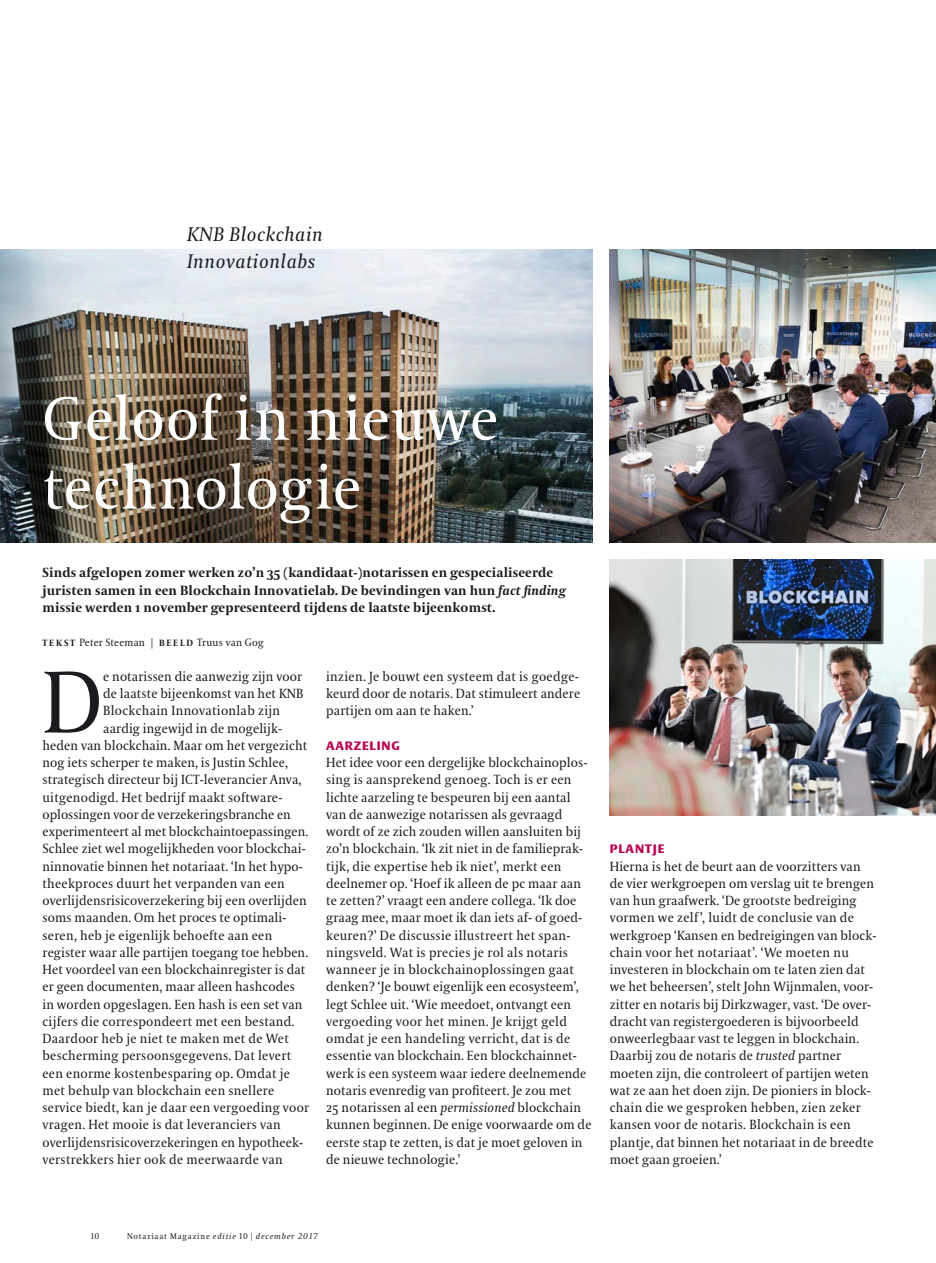
<style>
.page{position:relative;width:936px;height:1263px;background:#fff}
.page>*{position:absolute;margin:0;border:0;box-sizing:border-box;transform-origin:0 0}
.t1{font:87.3px "VPRO Coranto";color:#1a1a1f}
.t2{font:61.05px/68.8px "VPRO Coranto";letter-spacing:.015em;color:#fff}
.t3{font:italic 19.5px/27px "VPRO Coranto";letter-spacing:.03em;color:#1a1a1f}
.t4{font:13.2px/17.2px "VPRO Coranto";letter-spacing:.01em;color:#1a1a1f}
.t5{font:700 13.2px/17.2px "VPRO Coranto";letter-spacing:.01em;color:#1a1a1f}
.t6{font:700 12px "VPRO Vesta";letter-spacing:.07em;color:#b80852}
.t7{font:10.5px "VPRO Coranto";letter-spacing:.02em;color:#1a1a1f}
.t8{font:italic 8.25px "VPRO Coranto";letter-spacing:.1em;color:#1a1a1f}
.t9{font:8.25px "VPRO Coranto Cn";color:#1a1a1f}
.s1{font-style:italic}
.s2{font-weight:700;font-size:9px}
.s3{font-style:normal}
.s4{font-family:"VPRO Coranto Cn";font-style:normal}
</style>
<div class="page">
<img style="left:0;top:249px;width:592px;height:293px">
<img style="left:609px;top:249px;width:326px;height:293px">
<img style="left:609px;top:560px;width:326px;height:256px">
<h3 class="t3" style="left:187px;top:221px;width:137px">KNB Blockchain<br>Innovationlabs</h3>
<h2 class="t2" style="left:43px;top:384px;width:457px">Geloof in nieuwe technologie</h2>
<p class="t5" style="left:43px;top:564px;width:525px">Sinds afgelopen zomer werken zo’n 35 (kandidaat-)notarissen en gespecialiseerde juristen samen in een Blockchain Innovatielab. De bevindingen van hun <span class="s1">fact finding </span>missie werden 1 november gepresenteerd tijdens de laatste bijeenkomst.</p>
<p class="t7" style="left:43px;top:636px;width:124px"><span class="s2">T E K S T</span> Peter Steeman | <span class="s2">bee</span></p>
<p class="t7" style="left:180px;top:636px;width:85px"><span class="s2">l d</span> Truus van Gog</p>
<h1 class="t1" style="left:43px;top:651px;width:61px">D</h1>
<p class="t4" style="left:103px;top:668px;width:200px">e notarissen die aanwezig zijn voor</p>
<p class="t4" style="left:103px;top:685px;width:202px">de laatste bijeenkomst van het KNB</p>
<p class="t4" style="left:103px;top:702px;width:178px">Blockchain Innovationlab zijn</p>
<p class="t4" style="left:103px;top:719px;width:180px">aardig ingewijd in de mogelijk-</p>
<p class="t4" style="left:43px;top:737px;width:266px">heden van blockchain. Maar om het vergezicht</p>
<p class="t4" style="left:43px;top:754px;width:247px">nog iets scherper te maken, is Justin Schlee,</p>
<p class="t4" style="left:43px;top:771px;width:260px">strategisch directeur bij ICT-leverancier Anva,</p>
<p class="t4" style="left:43px;top:788px;width:241px">uitgenodigd. Het bedrijf maakt software-</p>
<p class="t4" style="left:43px;top:806px;width:250px">oplossingen voor de verzekeringsbranche en</p>
<p class="t4" style="left:43px;top:823px;width:267px">experimenteert al met blockchaintoepassingen.</p>
<p class="t4" style="left:43px;top:840px;width:265px">Schlee ziet wel mogelijkheden voor blockchai-</p>
<p class="t4" style="left:43px;top:857px;width:262px">ninnovatie binnen het notariaat. ‘In het hypo-</p>
<p class="t4" style="left:43px;top:875px;width:244px">theekproces duurt het verpanden van een</p>
<p class="t4" style="left:43px;top:892px;width:266px">overlijdensrisicoverzekering bij een overlijden</p>
<p class="t4" style="left:43px;top:909px;width:245px">soms maanden. Om het proces te optimali-</p>
<p class="t4" style="left:43px;top:926px;width:231px">seren, heb je eigenlijk behoefte aan een</p>
<p class="t4" style="left:43px;top:944px;width:267px">register waar alle partijen toegang toe hebben.</p>
<p class="t4" style="left:43px;top:961px;width:264px">Het voordeel van een blockchainregister is dat</p>
<p class="t4" style="left:43px;top:978px;width:254px">er geen documenten, maar alleen hashcodes</p>
<p class="t4" style="left:43px;top:995px;width:261px">in worden opgeslagen. Een hash is een set van</p>
<p class="t4" style="left:43px;top:1013px;width:253px">cijfers die correspondeert met een bestand.</p>
<p class="t4" style="left:43px;top:1030px;width:248px">Daardoor heb je niet te maken met de Wet</p>
<p class="t4" style="left:43px;top:1047px;width:250px">bescherming persoonsgegevens. Dat levert</p>
<p class="t4" style="left:43px;top:1064px;width:249px">een enorme kostenbesparing op. Omdat je</p>
<p class="t4" style="left:43px;top:1082px;width:233px">met behulp van blockchain een snellere</p>
<p class="t4" style="left:43px;top:1099px;width:268px">service biedt, kan je daar een vergoeding voor</p>
<p class="t4" style="left:43px;top:1116px;width:240px">vragen. Het mooie is dat leveranciers van</p>
<p class="t4" style="left:43px;top:1133px;width:262px">overlijdensrisicoverzekeringen en hypotheek-</p>
<p class="t4" style="left:43px;top:1151px;width:242px">verstrekkers hier ook de meerwaarde van</p>
<p class="t4" style="left:326px;top:668px;width:255px;text-align:justify">inzien. Je bouwt een systeem dat is goedge&shy;keurd door de notaris. Dat stimuleert andere partijen om aan te haken.’</p>
<p class="t6" style="left:326px;top:740px;width:75px">AARZELING</p>
<p class="t4" style="left:326px;top:754px;width:267px">Het idee voor een dergelijke blockchainoplos&shy;sing is aansprekend genoeg. Toch is er een lichte aarzeling te bespeuren bij een aantal van de aanwezige notarissen als gevraagd wordt of ze zich zouden willen aansluiten bij zo’n blockchain. ‘Ik zit niet in de familieprak&shy;tijk, die expertise heb ik niet’, merkt een deelnemer op. ‘Hoef ik alleen de pc maar aan te zetten?’ vraagt een andere collega. ‘Ik doe graag mee, maar moet ik dan iets af- of goed&shy;keuren?’ De discussie illustreert het span&shy;ningsveld. Wat is precies je rol als notaris wanneer je in blockchainoplossingen gaat denken? ‘Je bouwt eigenlijk een ecosysteem’, legt Schlee uit. ‘Wie meedoet, ontvangt een vergoeding voor het minen. Je krijgt geld omdat je een handeling verricht, dat is de essentie van blockchain. Een blockchainnet&shy;werk is een systeem waar iedere deelnemende notaris evenredig van profiteert. Je zou met<br>25 notarissen al een <span class="s1">permissioned</span> blockchain kunnen beginnen. De enige voorwaarde om de eerste stap te zetten, is dat je moet geloven in de nieuwe technologie.’</p>
<p class="t6" style="left:609px;top:844px;width:56px">PLANTJE</p>
<p class="t4" style="left:609px;top:857px;width:268px">Hierna is het de beurt aan de voorzitters van de vier werkgroepen om verslag uit te brengen van hun graafwerk. ‘De grootste bedreiging vormen we zelf’, luidt de conclusie van de werkgroep ‘Kansen en bedreigingen van block&shy;chain voor het notariaat’. ‘We moeten nu investeren in blockchain om te laten zien dat we het beheersen’, stelt John Wijnmalen, voor&shy;zitter en notaris bij Dirkzwager, vast. ‘De over&shy;dracht van registergoederen is bijvoorbeeld onweerlegbaar vast te leggen in blockchain.<br>Daarbij zou de notaris de <span class="s1">trusted</span> partner moeten zijn, die controleert of partijen weten wat ze aan het doen zijn. De pioniers in block&shy;chain die we gesproken hebben, zien zeker kansen voor de notaris. Blockchain is een plantje, dat binnen het notariaat in de breedte moet gaan groeien.’</p>
<p class="t9" style="left:91px;top:1231px;width:10px">10</p>
<p class="t8" style="left:127px;top:1231px;width:192px"><span class="s3">Notariaat Magazine</span> editie <span class="s4">10 |</span> december 2017</p>
</div>
